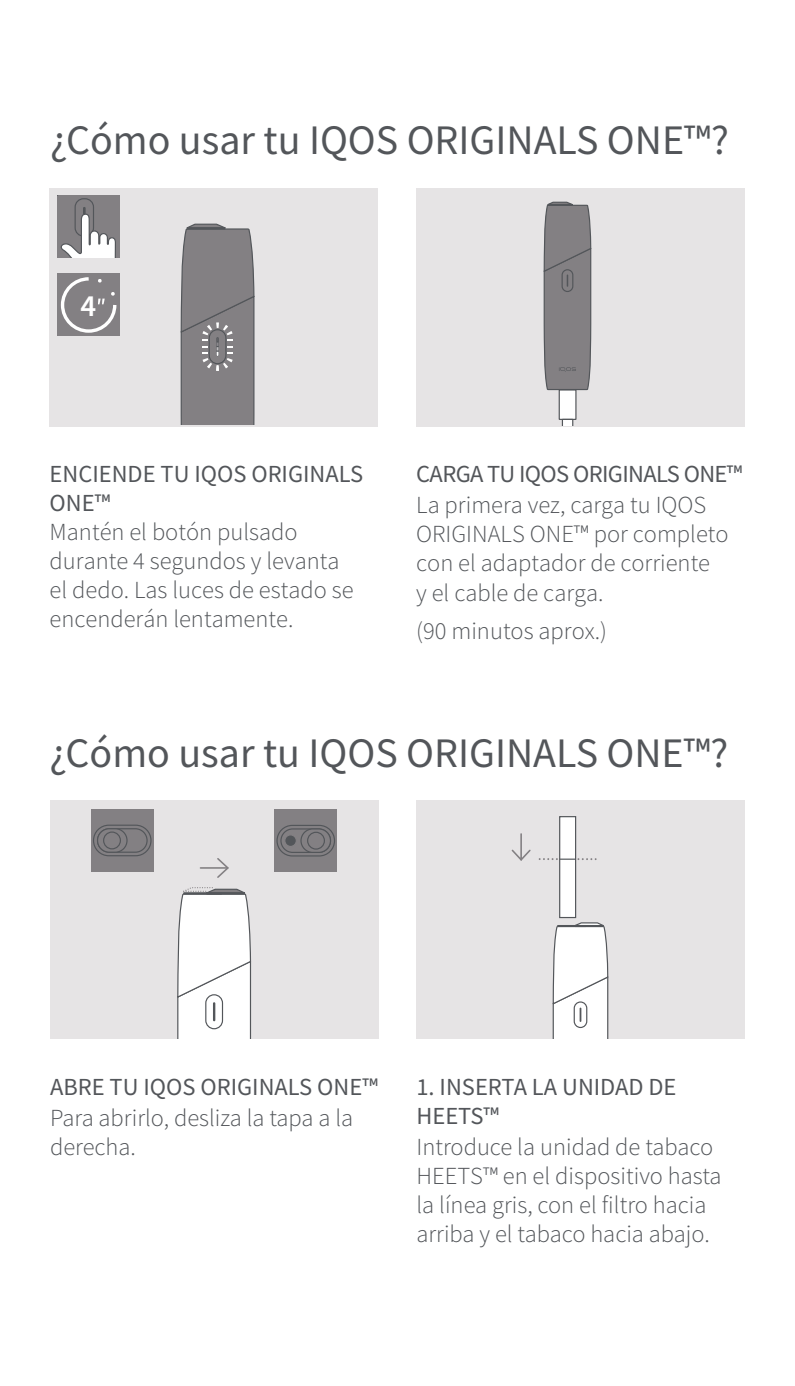
<style>
.page{position:relative;width:795px;height:1386px;background:#fff}
.page>*{position:absolute;margin:0;border:0;box-sizing:border-box;transform-origin:0 0}
.t1{font:42px "Source Sans Pro";color:#53565a}
.t2{font:600 30.8px "Source Sans Pro";color:#fff}
.t3{font:300 24.5px/29.1px "Source Sans Pro";color:#53565a}
.t4{font:24.5px/29.1px "Source Sans Pro";color:#53565a}
.t5{font:24.5px "Source Sans Pro";letter-spacing:-.025em;color:#53565a}
</style>
<div class="page">
<div style="left:416px;top:188px;width:328px;height:239px;background:#e6e4e5"></div>
<div style="left:559px;top:390px;width:17px;height:29px;background:#fff"></div>
<div style="left:558px;top:389px;width:18px;height:31px;border:1px solid #53565a"></div>
<svg style="left:561px;top:419px;width:12px;height:6px"></svg>
<svg style="left:543px;top:201px;width:49px;height:190px;background:#858386"></svg>
<div style="left:547px;top:204px;width:25px;height:2px;border:1px solid #53565a"></div>
<div style="left:50px;top:188px;width:328px;height:239px;background:#e6e4e5"></div>
<div style="left:58px;top:274px;width:62px;height:62px;background:#838083"></div>
<svg style="left:60px;top:277px;width:57px;height:56px"></svg>
<svg style="left:58px;top:196px;width:62px;height:62px;background:#9d9b9d"></svg>
<svg style="left:180px;top:223px;width:75px;height:201px;background:#888588"></svg>
<div style="left:50px;top:801px;width:328px;height:238px;background:#e6e4e5"></div>
<svg style="left:177px;top:887px;width:75px;height:151px;background:#f1f1f2"></svg>
<div style="left:206px;top:892px;width:39px;height:3px;border:1px solid #53565a"></div>
<div style="left:275px;top:810px;width:62px;height:62px;background:#838083"></div>
<svg style="left:277px;top:825px;width:57px;height:31px"></svg>
<div style="left:276px;top:825px;width:59px;height:32px;border:1px solid #53565a;border-radius:15px"></div>
<div style="left:281px;top:829px;width:49px;height:23px;background:#838083;border-radius:12px"></div>
<div style="left:280px;top:828px;width:51px;height:25px;border:1px solid #53565a;border-radius:12px"></div>
<svg style="left:301px;top:829px;width:29px;height:23px"></svg>
<div style="left:300px;top:828px;width:31px;height:25px;border:1px solid #53565a;border-radius:12px"></div>
<div style="left:307px;top:832px;width:17px;height:17px;background:#838083;border-radius:50%"></div>
<div style="left:307px;top:832px;width:18px;height:18px;border:1px solid #53565a;border-radius:50%"></div>
<div style="left:285px;top:835px;width:11px;height:11px;background:#53565a;border-radius:50%"></div>
<div style="left:284px;top:834px;width:13px;height:13px;border:1px solid #838083;border-radius:50%"></div>
<div style="left:91px;top:810px;width:62px;height:62px;background:#838083"></div>
<svg style="left:93px;top:825px;width:58px;height:31px"></svg>
<div style="left:93px;top:825px;width:58px;height:31px;border:1px solid #53565a;border-radius:15px"></div>
<div style="left:97px;top:829px;width:50px;height:23px;background:#838083;border-radius:12px"></div>
<div style="left:97px;top:828px;width:51px;height:25px;border:1px solid #53565a;border-radius:12px"></div>
<svg style="left:97px;top:829px;width:30px;height:23px"></svg>
<div style="left:97px;top:828px;width:31px;height:25px;border:1px solid #53565a;border-radius:12px"></div>
<div style="left:104px;top:832px;width:16px;height:17px;background:#838083;border-radius:50%"></div>
<div style="left:103px;top:832px;width:18px;height:17px;border:1px solid #53565a;border-radius:50%"></div>
<svg style="left:217px;top:858px;width:12px;height:20px"></svg>
<hr style="left:200px;top:867px;width:28px;height:2px;background:#838083">
<div style="left:416px;top:801px;width:328px;height:238px;background:#e6e4e5"></div>
<div style="left:559px;top:817px;width:16px;height:101px;background:#fff"></div>
<div style="left:559px;top:816px;width:17px;height:102px;border:1px solid #53565a"></div>
<svg style="left:539px;top:858px;width:57px;height:2px"></svg>
<svg style="left:552px;top:922px;width:57px;height:116px;background:#efeff0"></svg>
<div style="left:574px;top:925px;width:29px;height:2px;border:1px solid #53565a"></div>
<svg style="left:511px;top:833px;width:20px;height:28px"></svg>
<h1 class="t1" style="left:50px;top:113px;width:680px">¿Cómo usar tu IQOS ORIGINALS ONE™?</h1>
<p class="t2" style="left:81px;top:286px;width:17px">4</p>
<p class="t4" style="left:50px;top:459px;width:315px">ENCIENDE TU IQOS ORIGINALS<br>ONE™</p>
<p class="t3" style="left:50px;top:517px;width:305px">Mantén el botón pulsado durante 4 segundos y levanta el dedo. Las luces de estado se encenderán lentamente.</p>
<p class="t5" style="left:416px;top:458px;width:328px">CARGA TU IQOS ORIGINALS ONE™</p>
<p class="t3" style="left:416px;top:491px;width:314px">La primera vez, carga tu IQOS<br>ORIGINALS ONE™ por completo con el adaptador de corriente<br>y el cable de carga.</p>
<p class="t3" style="left:416px;top:617px;width:192px">(90 minutos aprox.)</p>
<h1 class="t1" style="left:50px;top:726px;width:680px">¿Cómo usar tu IQOS ORIGINALS ONE™?</h1>
<p class="t4" style="left:50px;top:1072px;width:329px">ABRE TU IQOS ORIGINALS ONE™</p>
<p class="t3" style="left:50px;top:1104px;width:305px">Para abrirlo, desliza la tapa a la derecha.</p>
<p class="t4" style="left:416px;top:1072px;width:261px">1. INSERTA LA UNIDAD DE<br>HEETS™</p>
<p class="t3" style="left:416px;top:1133px;width:306px">Introduce la unidad de tabaco<br>HEETS™ en el dispositivo hasta la línea gris, con el filtro hacia arriba y el tabaco hacia abajo.</p>
</div>
